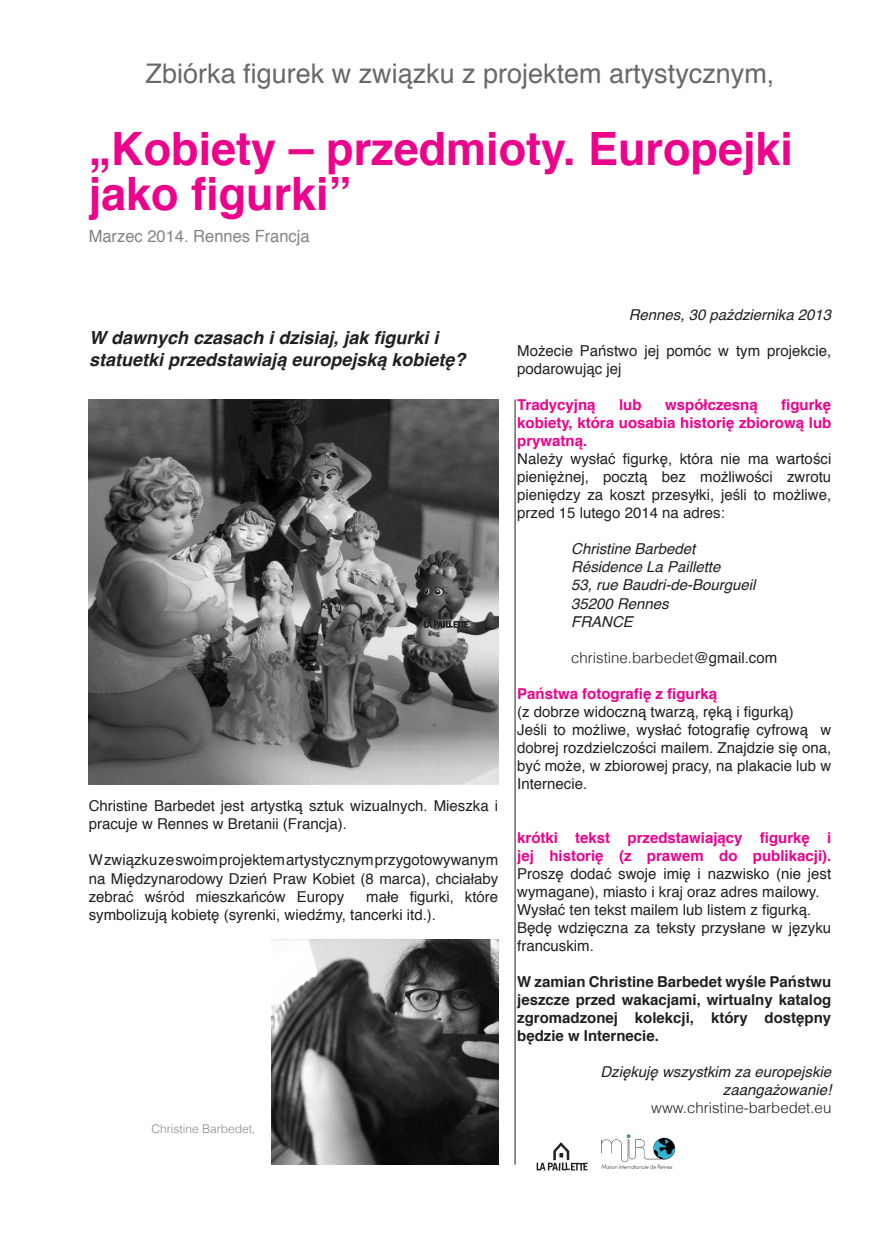
<style>
.page{position:relative;width:893px;height:1234px;background:#fff}
.page>*{position:absolute;margin:0;border:0;box-sizing:border-box;transform-origin:0 0}
.t1{font:700 45.9px/45px "Helvetica";color:#ed028c}
.t2{font:27px "Helvetica";color:#69696c}
.t3{font:italic 700 18px/21.6px "Helvetica";color:#231f20}
.t4{font:16.8px "Helvetica";color:#828487}
.t5{font:15px/18px "Helvetica";color:#231f20}
.t6{font:italic 15px/18px "Helvetica";color:#231f20;text-align:right}
.t7{font:700 15px/18px "Helvetica";color:#231f20;text-align:justify}
.t8{font:700 15px/18px "Helvetica";color:#ed028c;text-align:justify}
.t9{font:300 15px "Helvetica";color:#231f20}
.t10{font:300 12px "Helvetica";color:#87898c}
.s1{font-weight:400}
.s2{font-weight:700;color:#ed028c}
</style>
<div class="page">
<img style="left:89px;top:399px;width:410px;height:384px">
<img style="left:271px;top:939px;width:228px;height:224px">
<hr style="left:515px;top:399px;width:1px;height:765px;background:#231f20">
<img style="left:536px;top:1142px;width:52px;height:29px">
<img style="left:416px;top:599px;width:61px;height:35px">
<img style="left:601px;top:1134px;width:75px;height:35px">
<p class="t2" style="left:146px;top:52px;width:630px">Zbiórka figurek w związku z projektem artystycznym,</p>
<p class="t1" style="left:89px;top:127px;width:706px">„Kobiety – przedmioty. Europejki jako figurki”</p>
<p class="t4" style="left:89px;top:223px;width:223px">Marzec 2014. Rennes Francja</p>
<p class="t3" style="left:89px;top:327px;width:378px">W dawnych czasach i dzisiaj, jak figurki i statuetki przedstawiają europejską kobietę?</p>
<p class="t5" style="left:89px;top:797px;width:411px">Christine Barbedet jest artystką sztuk wizualnych. Mieszka i pracuje w Rennes w Bretanii (Francja).</p>
<p class="t5" style="left:89px;top:851px;width:411px;text-align:justify">W związku ze swoim projektem artystycznym przygotowywanym na Międzynarodowy Dzień Praw Kobiet (8 marca), chciałaby zebrać wśród mieszkańców Europy</p>
<p class="t5" style="left:89px;top:887px;width:411px;text-indent:277px">małe figurki, które symbolizują kobietę (syrenki, wiedźmy, tancerki itd.).</p>
<p class="t10" style="left:152px;top:1119px;width:106px">Christine Barbedet,</p>
<p class="t6" style="left:629px;top:306px;width:204px">Rennes, 30 października 2013</p>
<p class="t5" style="left:517px;top:342px;width:316px">Możecie Państwo jej pomóc w tym projekcie, podarowując jej</p>
<p class="t8" style="left:517px;top:396px;width:80px">Tradycyjną</p>
<p class="t8" style="left:619px;top:396px;width:24px">lub</p>
<p class="t8" style="left:665px;top:396px;width:94px">współczesną</p>
<p class="t8" style="left:517px;top:396px;width:316px;text-indent:264px">figurkę kobiety, która uosabia historię zbiorową lub prywatną.</p>
<p class="t5" style="left:517px;top:450px;width:316px;text-align:justify">Należy wysłać figurkę, która nie ma wartości pieniężnej, pocztą bez możliwości zwrotu pieniędzy za koszt przesyłki, jeśli to możliwe, przed 15 lutego 2014 na adres:</p>
<p class="t6" style="left:571px;top:540px;width:126px">Christine Barbedet</p>
<p class="t6" style="left:571px;top:558px;width:151px">Résidence La Paillette</p>
<p class="t6" style="left:571px;top:576px;width:186px">53, rue Baudri-de-Bourgueil</p>
<p class="t6" style="left:571px;top:594px;width:99px">35200 Rennes</p>
<p class="t6" style="left:571px;top:612px;width:63px">FRANCE</p>
<p class="t9" style="left:571px;top:645px;width:208px">christine.barbedet<span class="s1">@gmail.com</span></p>
<p class="t8" style="left:517px;top:684px;width:202px">Państwa fotografię z figurką</p>
<p class="t5" style="left:517px;top:702px;width:278px">(z dobrze widoczną twarzą, ręką i figurką)</p>
<p class="t5" style="left:517px;top:720px;width:316px;text-align:justify">Jeśli to możliwe, wysłać fotografię cyfrową w dobrej rozdzielczości mailem. Znajdzie się ona, być może, w zbiorowej pracy, na plakacie lub w Internecie.</p>
<p class="t5" style="left:517px;top:828px;width:316px;text-align:justify"><span class="s2">krótki tekst przedstawiający figurkę i jej historię (z prawem do publikacji).<br></span>Proszę dodać swoje imię i nazwisko (nie jest wymagane), miasto i kraj oraz adres mailowy.</p>
<p class="t5" style="left:517px;top:900px;width:296px">Wysłać ten tekst mailem lub listem z figurką.</p>
<p class="t5" style="left:517px;top:918px;width:316px">Będę wdzięczna za teksty przysłane w języku francuskim.</p>
<p class="t7" style="left:517px;top:972px;width:316px">W zamian Christine Barbedet wyśle Państwu jeszcze przed wakacjami, wirtualny katalog zgromadzonej kolekcji, który dostępny będzie w Internecie.</p>
<p class="t6" style="left:600px;top:1062px;width:232px">Dziękuję wszystkim za europejskie zaangażowanie!</p>
<p class="t9" style="left:651px;top:1095px;width:182px">www.christine-barbedet.eu</p>
</div>
